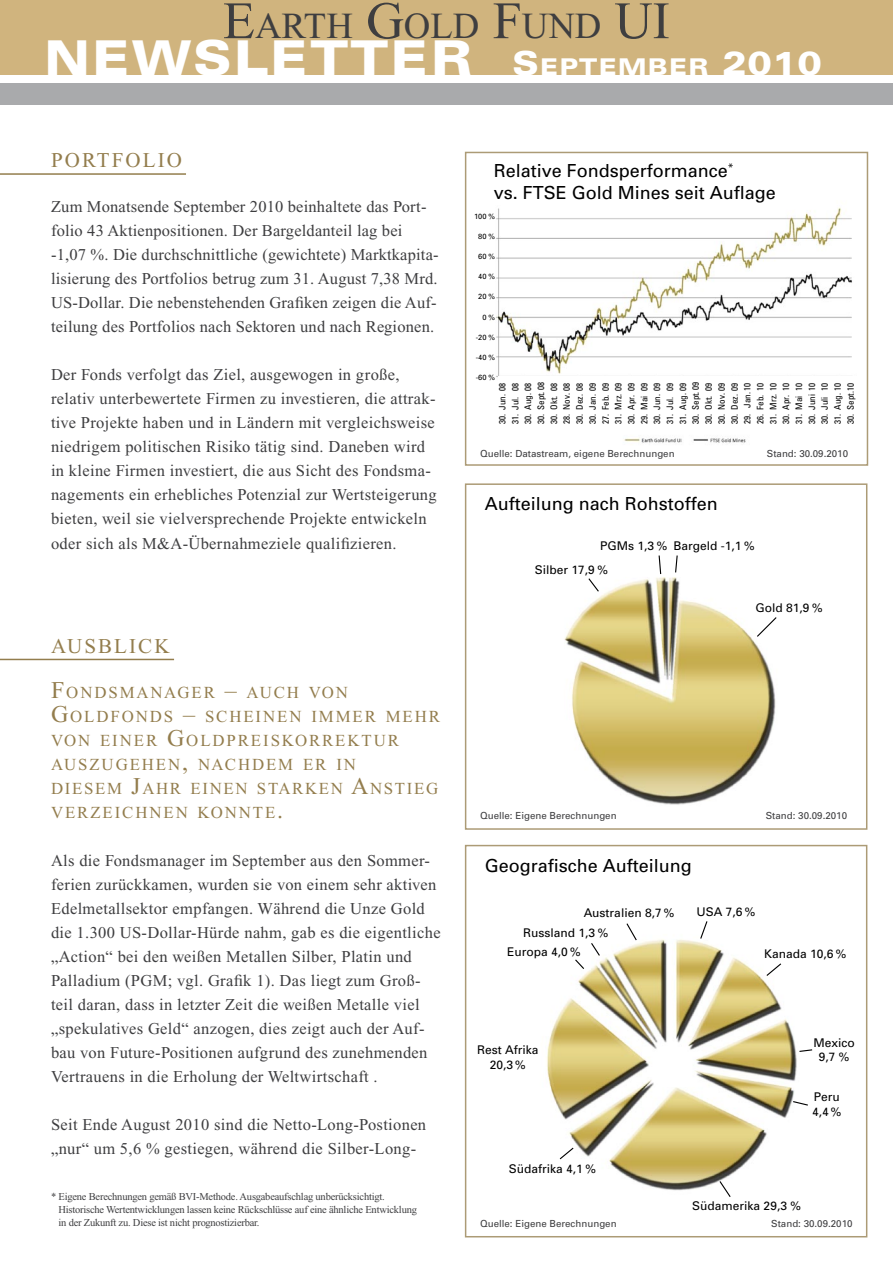
<style>
.page{position:relative;width:893px;height:1263px;background:#fff}
.page>*{position:absolute;margin:0;border:0;box-sizing:border-box;transform-origin:0 0}
.t1{font:900 expanded 48px "Univers";letter-spacing:.02em;color:#fff}
.t2{font:36.75px "Times New Roman";color:#3e3e40}
.t3{font:21px "Times New Roman";letter-spacing:.1em;color:#937d4d}
.t4{font:18px/21.6px "Univers";color:#000}
.t5{font:16.8px/24px "Times New Roman";letter-spacing:.115em;color:#937d4d}
.t6{font:16.5px/24px "Times New Roman";letter-spacing:.02em;color:#3e3e40}
.t7{font:12px/14.4px "Univers";color:#000;text-align:center}
.t8{font:10.5px/12.6px "Times New Roman";letter-spacing:-.02em;color:#3e3e40}
.t9{font:9.75px "Univers";color:#3e3e40}
.t10{font:condensed 9px "Univers";color:#000}
.t11{font:7.5px "Univers";color:#000}
.s1{font-size:52.5px}
.s2{font-size:33px}
.s3{font-size:23.1px}
.s4{font-size:24px}
</style>
<div class="page">
<div style="left:0;top:0;width:893px;height:74px;background:#d0b47e"></div>
<div style="left:0;top:83px;width:893px;height:22px;background:#a9aaac"></div>
<img style="left:547px;top:939px;width:250px;height:252px">
<div style="left:465px;top:845px;width:402px;height:392px;border:2px solid #ac9b76"></div>
<svg style="left:699px;top:921px;width:9px;height:19px"></svg>
<svg style="left:718px;top:1180px;width:14px;height:17px"></svg>
<svg style="left:558px;top:1146px;width:17px;height:14px"></svg>
<svg style="left:625px;top:923px;width:13px;height:18px"></svg>
<svg style="left:574px;top:942px;width:27px;height:28px"></svg>
<svg style="left:799px;top:1049px;width:14px;height:3px"></svg>
<img style="left:496px;top:207px;width:356px;height:236px">
<div style="left:465px;top:152px;width:403px;height:314px;border:2px solid #ac9b76"></div>
<svg style="left:496px;top:207px;width:282px;height:7px"></svg>
<img style="left:564px;top:577px;width:212px;height:228px">
<div style="left:465px;top:483px;width:402px;height:347px;border:2px solid #ac9b76"></div>
<svg style="left:587px;top:577px;width:13px;height:16px"></svg>
<svg style="left:756px;top:616px;width:21px;height:22px"></svg>
<hr style="left:0;top:173px;width:186px;height:2px;background:#937d4d">
<div style="left:498px;top:377px;width:361px;height:55px;background:#fff"></div>
<svg style="left:765px;top:962px;width:17px;height:15px"></svg>
<svg style="left:658px;top:555px;width:4px;height:20px"></svg>
<svg style="left:792px;top:1100px;width:16px;height:6px"></svg>
<hr style="left:0;top:659px;width:174px;height:1px;background:#937d4d">
<svg style="left:675px;top:555px;width:3px;height:18px"></svg>
<h2 class="t2" style="left:223px;top:6px;width:448px"><span class="s1">E</span>arth <span class="s1">G</span>old <span class="s1">F</span>und <span class="s1">UI</span></h2>
<h1 class="t1" style="left:44px;top:30px;width:779px">NEWSLETTER <span class="s2">S</span><span class="s3">EPTEMBER</span> <span class="s2">2010</span></h1>
<p class="t3" style="left:51px;top:149px;width:133px">Portfolio</p>
<p class="t6" style="left:51px;top:195px;width:389px">Zum Monatsende September 2010 beinhaltete das Port&shy;folio 43 Aktienpositionen. Der Bargeldanteil lag bei -1,07 %. Die durchschnittliche (gewichtete) Marktkapita&shy;lisierung des Portfolios betrug zum 31. August 7,38 Mrd.<br>US-Dollar. Die nebenstehenden Grafiken zeigen die Auf&shy;teilung des Portfolios nach Sektoren und nach Regionen.</p>
<p class="t6" style="left:51px;top:363px;width:387px">Der Fonds verfolgt das Ziel, ausgewogen in große, relativ unterbewertete Firmen zu investieren, die attrak&shy;tive Projekte haben und in Ländern mit vergleichsweise niedrigem politischen Risiko tätig sind. Daneben wird in kleine Firmen investiert, die aus Sicht des Fondsma&shy;nagements ein erhebliches Potenzial zur Wertsteigerung bieten, weil sie vielversprechende Projekte entwickeln oder sich als M&amp;A-Übernahmeziele qualifizieren.</p>
<p class="t3" style="left:51px;top:634px;width:62px">AUSBLIC</p>
<p class="t3" style="left:154px;top:634px;width:17px">K</p>
<p class="t5" style="left:51px;top:680px;width:391px"><span class="s4">F</span>ondsmanager <span class="s4">–</span> auch von<br><span class="s4">G</span>oldfonds <span class="s4">–</span> scheinen immer mehr von einer <span class="s4">G</span>oldprei skorrektur auszugehen<span class="s4">,</span> nachdem er in<br>die sem <span class="s4">J</span>ahr einen starken <span class="s4">A</span>nstieg verzeichnen konnte<span class="s4">.</span></p>
<p class="t6" style="left:51px;top:848px;width:391px">Als die Fondsmanager im September aus den Sommer&shy;ferien zurückkamen, wurden sie von einem sehr aktiven Edelmetallsektor empfangen. Während die Unze Gold die 1.300 US-Dollar-Hürde nahm, gab es die eigentliche „Action“ bei den weißen Metallen Silber, Platin und Palladium (PGM</p>
<p class="t6" style="left:51px;top:968px;width:378px;text-indent:117px">; vgl. Grafik 1). Das liegt zum Groß&shy;teil daran, dass in letzter Zeit die weißen Metalle viel „spekulatives Geld“ anzogen, dies zeigt auch der Auf&shy;bau von Future-Positionen aufgrund des zunehmenden Vertrauens in die Erholung der Weltwirtschaft .</p>
<p class="t6" style="left:51px;top:1112px;width:377px">Seit Ende August 2010 sind die Netto-Long-Postionen „nur“ um 5,6 % gestiegen, während die Silber-Long-</p>
<p class="t8" style="left:59px;top:1190px;width:360px;text-indent:-7px">* Eigene Berechnungen gemäß BVI-Methode. Ausgabeaufschlag unberücksichtigt.<br>Historische Wertentwicklungen lassen keine Rückschlüsse auf eine ähnliche Entwicklung in der Zukunft zu. Diese ist nicht prognostizierbar.</p>
<p class="t4" style="left:494px;top:159px;width:284px">Relative Fondsperformance<sup>*<br></sup>vs. FTSE Gold Mines seit Auflage</p>
<p class="t11" style="left:474px;top:212px;width:23px">100 %</p>
<p class="t11" style="left:478px;top:232px;width:19px">80 %</p>
<p class="t11" style="left:478px;top:252px;width:19px">60 %</p>
<p class="t11" style="left:478px;top:272px;width:19px">40 %</p>
<p class="t11" style="left:478px;top:292px;width:19px">20 %</p>
<p class="t11" style="left:482px;top:312px;width:14px">0 %</p>
<p class="t11" style="left:476px;top:332px;width:21px">-20 %</p>
<p class="t11" style="left:476px;top:352px;width:21px">-40 %</p>
<p class="t11" style="left:476px;top:373px;width:21px">-60 %</p>
<p class="t10" style="left:497px;top:424px;width:43px;rotate:-90deg">30. Jun. 08</p>
<p class="t10" style="left:509px;top:424px;width:43px;rotate:-90deg">31. Jul. 08</p>
<p class="t10" style="left:522px;top:424px;width:43px;rotate:-90deg">30. Aug. 08</p>
<p class="t10" style="left:535px;top:424px;width:44px;rotate:-90deg">30. Sept. 08</p>
<p class="t10" style="left:548px;top:424px;width:43px;rotate:-90deg">30. Okt. 08</p>
<p class="t10" style="left:561px;top:424px;width:43px;rotate:-90deg">28. Nov. 08</p>
<p class="t10" style="left:574px;top:424px;width:43px;rotate:-90deg">30. Dez. 08</p>
<p class="t10" style="left:587px;top:424px;width:43px;rotate:-90deg">30. Jan. 09</p>
<p class="t10" style="left:600px;top:424px;width:43px;rotate:-90deg">27. Feb. 09</p>
<p class="t10" style="left:613px;top:424px;width:43px;rotate:-90deg">31. Mrz. 09</p>
<p class="t10" style="left:626px;top:424px;width:43px;rotate:-90deg">30. Apr. 09</p>
<p class="t10" style="left:638px;top:424px;width:43px;rotate:-90deg">29. Mai 09</p>
<p class="t10" style="left:651px;top:424px;width:43px;rotate:-90deg">30. Jun. 09</p>
<p class="t10" style="left:664px;top:424px;width:43px;rotate:-90deg">31. Jul. 09</p>
<p class="t10" style="left:677px;top:424px;width:43px;rotate:-90deg">31. Aug. 09</p>
<p class="t10" style="left:690px;top:424px;width:44px;rotate:-90deg">30. Sept. 09</p>
<p class="t10" style="left:703px;top:424px;width:43px;rotate:-90deg">30. Okt. 09</p>
<p class="t10" style="left:716px;top:424px;width:43px;rotate:-90deg">30. Nov. 09</p>
<p class="t10" style="left:729px;top:424px;width:43px;rotate:-90deg">30. Dez. 09</p>
<p class="t10" style="left:742px;top:424px;width:43px;rotate:-90deg">29. Jan. 10</p>
<p class="t10" style="left:754px;top:424px;width:43px;rotate:-90deg">26. Feb. 10</p>
<p class="t10" style="left:767px;top:424px;width:43px;rotate:-90deg">31. Mrz. 10</p>
<p class="t10" style="left:780px;top:424px;width:43px;rotate:-90deg">30. Apr. 10</p>
<p class="t10" style="left:793px;top:424px;width:43px;rotate:-90deg">31. Mai 10</p>
<p class="t10" style="left:806px;top:424px;width:43px;rotate:-90deg">30. Juni 10</p>
<p class="t10" style="left:819px;top:424px;width:43px;rotate:-90deg">30. Juli 10</p>
<p class="t10" style="left:832px;top:424px;width:42px;rotate:-90deg">31. Aug. 10</p>
<p class="t10" style="left:845px;top:424px;width:43px;rotate:-90deg">30. Sept.10</p>
<p class="t9" style="left:480px;top:447px;width:196px">Quelle: Datastream, eigene Berechnungen</p>
<p class="t9" style="left:767px;top:447px;width:83px">Stand: 30.09.2010</p>
<p class="t4" style="left:485px;top:492px;width:234px">Aufteilung nach Rohstoffen</p>
<p class="t7" style="left:600px;top:539px;width:69px">PGMs 1,3 %</p>
<p class="t7" style="left:673px;top:539px;width:83px">Bargeld -1,1 %</p>
<p class="t7" style="left:535px;top:562px;width:75px">Silber 17,9 %</p>
<p class="t7" style="left:755px;top:600px;width:69px">Gold 81,9 %</p>
<p class="t9" style="left:480px;top:809px;width:138px">Quelle: Eigene Berechnungen</p>
<p class="t9" style="left:766px;top:809px;width:83px">Stand: 30.09.2010</p>
<p class="t4" style="left:485px;top:854px;width:209px">Geografische Aufteilung</p>
<p class="t7" style="left:584px;top:905px;width:92px">Australien 8,7 %</p>
<p class="t7" style="left:523px;top:925px;width:87px">Russland 1,3 %</p>
<p class="t7" style="left:507px;top:945px;width:75px">Europa 4,0 %</p>
<p class="t7" style="left:697px;top:904px;width:60px">USA 7,6 %</p>
<p class="t7" style="left:764px;top:946px;width:84px">Kanada 10,6 %</p>
<p class="t7" style="left:477px;top:1042px;width:63px">Rest Afrika<br>20,3 %</p>
<p class="t7" style="left:509px;top:1161px;width:89px">Südafrika 4,1 %</p>
<p class="t7" style="left:813px;top:1035px;width:43px">Mexico<br>9,7 %</p>
<p class="t7" style="left:812px;top:1090px;width:31px;text-align:left">Peru<br>4,4 %</p>
<p class="t7" style="left:692px;top:1198px;width:110px">Südamerika 29,3 %</p>
<p class="t9" style="left:480px;top:1217px;width:138px">Quelle: Eigene Berechnungen</p>
<p class="t9" style="left:771px;top:1217px;width:83px">Stand: 30.09.2010</p>
</div>
